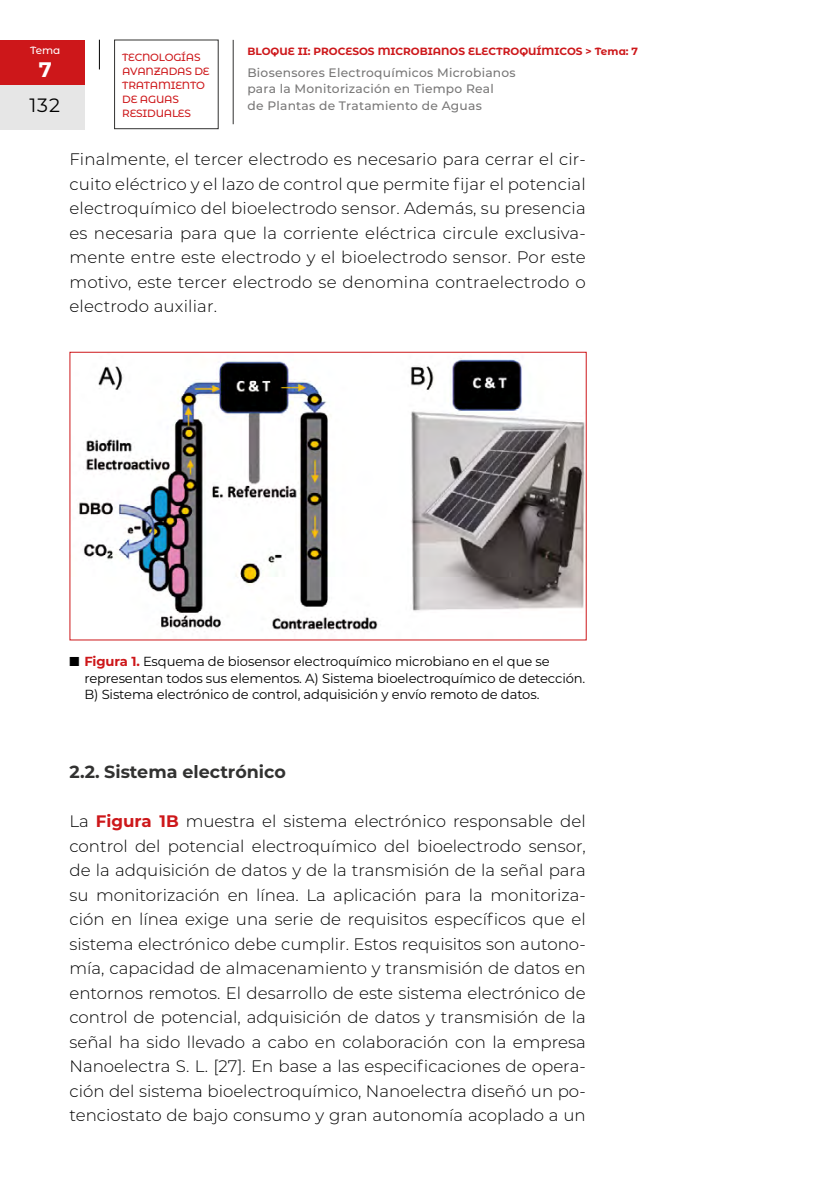
<style>
.page{position:relative;width:834px;height:1181px;background:#fff}
.page>*{position:absolute;margin:0;border:0;box-sizing:border-box;transform-origin:0 0}
.t1{font:700 21px "Montserrat Alternates";color:#fff}
.t2{font:19.25px "Montserrat";color:#000}
.t3{font:700 17.5px "Montserrat";color:#323231}
.t4{font:300 16.62px/24.5px "Montserrat";color:#000;text-align:justify}
.t5{font:13.12px/16.6px "Montserrat";letter-spacing:-.01em;color:#000}
.t6{font:500 12.25px/16.6px "Montserrat";letter-spacing:.02em;color:#797878}
.t7{font:700 10.5px "Montserrat Alternates";color:#cd171a}
.t8{font:500 10.5px/14px "Montserrat Alternates";letter-spacing:-.02em;color:#cd171a}
.t9{font:500 10.5px "Montserrat Alternates";color:#fff}
.s1{font-weight:700;color:#cd171a}
</style>
<div class="page">
<hr style="left:233px;top:40px;width:1px;height:84px;background:#323231">
<svg style="left:99px;top:40px;width:1px;height:29px"></svg>
<div style="left:114px;top:40px;width:104px;height:89px;border:1px solid #323231"></div>
<div style="left:0;top:85px;width:85px;height:44px;background:#e6e6e6"></div>
<div style="left:0;top:40px;width:85px;height:44px;background:#cd171a"></div>
<img style="left:79px;top:358px;width:505px;height:274px">
<div style="left:69px;top:352px;width:517px;height:288px;border:1px solid #cd171a"></div>
<p class="t9" style="left:30px;top:43px;width:32px">Tema</p>
<p class="t1" style="left:39px;top:54px;width:15px">7</p>
<p class="t2" style="left:29px;top:92px;width:32px">132</p>
<p class="t8" style="left:122px;top:50px;width:89px">TECNOLOGÍAS<br>AVANZADAS DE<br>TRATAMIENTO<br>DE AGUAS<br>RESIDUALES</p>
<p class="t7" style="left:247px;top:44px;width:392px">BLOQUE II: PROCESOS MICROBIANOS ELECTROQUÍMICOS &gt; Tema: 7</p>
<p class="t6" style="left:247px;top:63px;width:270px">Biosensores Electroquímicos Microbianos para la Monitorización en Tiempo Real<br>de Plantas de Tratamiento de Aguas</p>
<p class="t4" style="left:69px;top:147px;width:517px">Finalmente, el tercer electrodo es necesario para cerrar el cir&shy;cuito eléctrico y el lazo de control que permite fijar el potencial electroquímico del bioelectrodo sensor. Además, su presencia es necesaria para que la corriente eléctrica circule exclusiva&shy;mente entre este electrodo y el bioelectrodo sensor. Por este motivo, este tercer electrodo se denomina contraelectrodo o electrodo auxiliar.</p>
<p class="t5" style="left:84px;top:652px;width:502px;text-indent:-15px">■ <span class="s1">Figura 1.</span> Esquema de biosensor electroquímico microbiano en el que se representan todos sus elementos. A) Sistema bioelectroquímico de detección.<br>B) Sistema electrónico de control, adquisición y envío remoto de datos.</p>
<p class="t3" style="left:69px;top:759px;width:218px">2.2. Sistema electrónico</p>
<p class="t4" style="left:69px;top:808px;width:517px">La <span class="s1">Figura 1B</span> muestra el sistema electrónico responsable del control del potencial electroquímico del bioelectrodo sensor, de la adquisición de datos y de la transmisión de la señal para su monitorización en línea. La aplicación para la monitoriza&shy;ción en línea exige una serie de requisitos específicos que el sistema electrónico debe cumplir. Estos requisitos son autono&shy;mía, capacidad de almacenamiento y transmisión de datos en entornos remotos. El desarrollo de este sistema electrónico de control de potencial, adquisición de datos y transmisión de la señal ha sido llevado a cabo en colaboración con la empresa Nanoelectra S. L. [27]. En base a las especificaciones de opera&shy;ción del sistema bioelectroquímico, Nanoelectra diseñó un po&shy;tenciostato de bajo consumo y gran autonomía acoplado a un</p>
</div>
